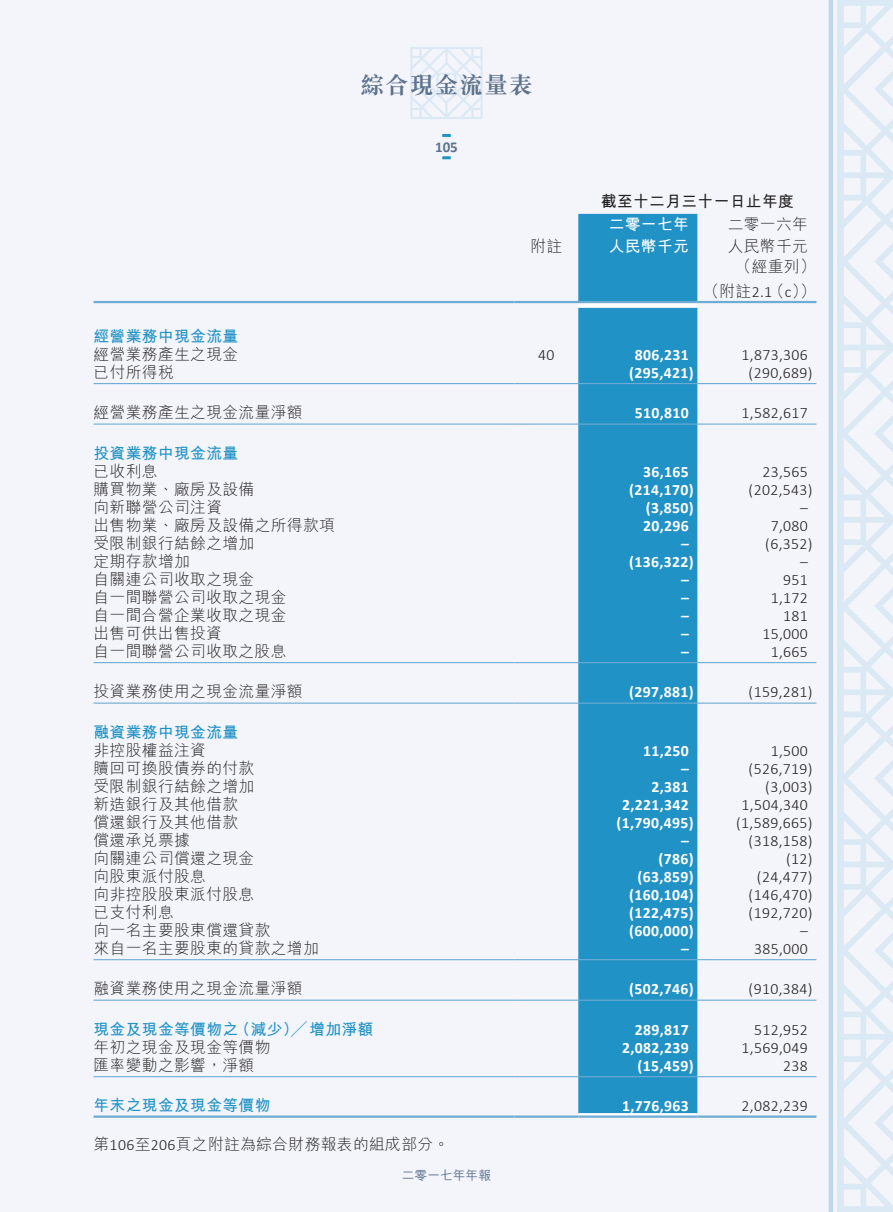
<style>
.page{position:relative;width:893px;height:1212px;background:#f3f5fb}
.page>*{position:absolute;margin:0;border:0;box-sizing:border-box;transform-origin:0 0}
.t1{font:700 24px "M Sung HK";letter-spacing:.035em;color:#5e728d}
.t2{font:300 15.75px/20.1px "M Hei HK";letter-spacing:.025em;color:#231f20;text-align:center}
.t3{font:300 15.75px "Calibri";letter-spacing:.02em;color:#231f20}
.t4{font:700 15.75px "Calibri";letter-spacing:.02em;color:#fff}
.t5{font:700 15.75px "M Hei HK";letter-spacing:.025em;color:#2092c5}
.t6{font:700 15.75px "M Hei HK";letter-spacing:.025em;color:#231f20}
.t7{font:700 15.75px "M Hei HK";letter-spacing:.025em;color:#fff}
.t8{font:700 15px "Calibri";color:#5e728d}
.t9{font:500 12.75px "M Hei HK";color:#5e728d}
.s1{font-family:"Calibri"}
.s2{font-weight:300}
</style>
<div class="page">
<hr style="left:829px;top:0;width:4px;height:1212px;background:#c0d7eb">
<svg style="left:842px;top:4px;width:51px;height:1204px"></svg>
<hr style="left:838px;top:0;width:55px;height:4px;background:#dae9f4">
<hr style="left:838px;top:1208px;width:55px;height:4px;background:#dae9f4">
<hr style="left:838px;top:0;width:4px;height:1212px;background:#dae9f4">
<svg style="left:410px;top:47px;width:73px;height:72px"></svg>
<svg style="left:442px;top:134px;width:9px;height:3px"></svg>
<svg style="left:442px;top:156px;width:9px;height:3px"></svg>
<div style="left:578px;top:214px;width:119px;height:87px;background:#2092c5"></div>
<div style="left:578px;top:303px;width:119px;height:812px;background:#2092c5"></div>
<hr style="left:94px;top:301px;width:420px;height:2px;background:#6facd4">
<hr style="left:514px;top:301px;width:64px;height:2px;background:#6facd4">
<hr style="left:578px;top:301px;width:119px;height:2px;background:#6facd4">
<hr style="left:697px;top:301px;width:119px;height:2px;background:#6facd4">
<hr style="left:94px;top:383px;width:420px;height:1px;background:#6facd4">
<hr style="left:514px;top:383px;width:64px;height:1px;background:#6facd4">
<hr style="left:578px;top:383px;width:119px;height:1px;background:#6facd4">
<hr style="left:697px;top:383px;width:119px;height:1px;background:#6facd4">
<hr style="left:94px;top:423px;width:420px;height:2px;background:#6facd4">
<hr style="left:514px;top:423px;width:64px;height:2px;background:#6facd4">
<hr style="left:578px;top:423px;width:119px;height:2px;background:#6facd4">
<hr style="left:697px;top:423px;width:119px;height:2px;background:#6facd4">
<hr style="left:94px;top:662px;width:420px;height:1px;background:#6facd4">
<hr style="left:514px;top:662px;width:64px;height:1px;background:#6facd4">
<hr style="left:578px;top:662px;width:119px;height:1px;background:#6facd4">
<hr style="left:697px;top:662px;width:119px;height:1px;background:#6facd4">
<hr style="left:94px;top:702px;width:420px;height:2px;background:#6facd4">
<hr style="left:514px;top:702px;width:64px;height:2px;background:#6facd4">
<hr style="left:578px;top:702px;width:119px;height:2px;background:#6facd4">
<hr style="left:697px;top:702px;width:119px;height:2px;background:#6facd4">
<hr style="left:94px;top:959px;width:420px;height:1px;background:#6facd4">
<hr style="left:514px;top:959px;width:64px;height:1px;background:#6facd4">
<hr style="left:578px;top:959px;width:119px;height:1px;background:#6facd4">
<hr style="left:697px;top:959px;width:119px;height:1px;background:#6facd4">
<hr style="left:94px;top:999px;width:420px;height:2px;background:#6facd4">
<hr style="left:514px;top:999px;width:64px;height:2px;background:#6facd4">
<hr style="left:578px;top:999px;width:119px;height:2px;background:#6facd4">
<hr style="left:697px;top:999px;width:119px;height:2px;background:#6facd4">
<hr style="left:94px;top:1076px;width:420px;height:1px;background:#6facd4">
<hr style="left:514px;top:1076px;width:64px;height:1px;background:#6facd4">
<hr style="left:578px;top:1076px;width:119px;height:1px;background:#6facd4">
<hr style="left:697px;top:1076px;width:119px;height:1px;background:#6facd4">
<hr style="left:94px;top:1115px;width:420px;height:3px;background:#6facd4">
<hr style="left:514px;top:1115px;width:64px;height:3px;background:#6facd4">
<hr style="left:578px;top:1115px;width:119px;height:3px;background:#6facd4">
<hr style="left:697px;top:1115px;width:119px;height:3px;background:#6facd4">
<h1 class="t1" style="left:360px;top:68px;width:174px">綜合現金流量表</h1>
<p class="t8" style="left:435px;top:136px;width:24px">105</p>
<p class="t6" style="left:601px;top:190px;width:194px">截至十二月三十一日止年度</p>
<p class="t7" style="left:609px;top:213px;width:82px">二零一七年</p>
<p class="t2" style="left:728px;top:213px;width:82px">二零一六年</p>
<p class="t2" style="left:530px;top:236px;width:33px">附註</p>
<p class="t7" style="left:609px;top:235px;width:82px">人民幣千元</p>
<p class="t2" style="left:728px;top:236px;width:90px">人民幣千元（經重列）</p>
<p class="t2" style="left:703px;top:280px;width:114px">（附註<span class="s1">2.1</span>（<span class="s1">c</span>））</p>
<p class="t5" style="left:94px;top:324px;width:146px">經營業務中現金流量</p>
<p class="t2" style="left:94px;top:343px;width:146px">經營業務產生之現金</p>
<p class="t3" style="left:538px;top:345px;width:18px">40</p>
<p class="t4" style="left:635px;top:345px;width:56px">806,231</p>
<p class="t3" style="left:741px;top:345px;width:68px">1,873,306</p>
<p class="t2" style="left:94px;top:361px;width:82px">已付所得稅</p>
<p class="t4" style="left:629px;top:363px;width:66px">(295,421)</p>
<p class="t3" style="left:749px;top:363px;width:66px">(290,689)</p>
<p class="t2" style="left:94px;top:402px;width:211px">經營業務產生之現金流量淨額</p>
<p class="t4" style="left:635px;top:403px;width:56px">510,810</p>
<p class="t3" style="left:741px;top:403px;width:68px">1,582,617</p>
<p class="t5" style="left:94px;top:441px;width:146px">投資業務中現金流量</p>
<p class="t2" style="left:94px;top:460px;width:66px">已收利息</p>
<p class="t4" style="left:643px;top:462px;width:47px">36,165</p>
<p class="t3" style="left:762px;top:462px;width:47px">23,565</p>
<p class="t2" style="left:94px;top:478px;width:162px">購買物業、廠房及設備</p>
<p class="t4" style="left:629px;top:480px;width:66px">(214,170)</p>
<p class="t3" style="left:749px;top:480px;width:66px">(202,543)</p>
<p class="t2" style="left:94px;top:496px;width:130px">向新聯營公司注資</p>
<p class="t4" style="left:646px;top:498px;width:49px">(3,850)</p>
<p class="t3" style="left:800px;top:498px;width:9px">–</p>
<p class="t2" style="left:94px;top:514px;width:243px">出售物業、廠房及設備之所得款項</p>
<p class="t4" style="left:643px;top:516px;width:47px">20,296</p>
<p class="t3" style="left:771px;top:516px;width:39px">7,080</p>
<p class="t2" style="left:94px;top:532px;width:162px">受限制銀行結餘之增加</p>
<p class="t4" style="left:681px;top:534px;width:9px">–</p>
<p class="t3" style="left:765px;top:534px;width:49px">(6,352)</p>
<p class="t2" style="left:94px;top:550px;width:98px">定期存款增加</p>
<p class="t4" style="left:629px;top:552px;width:66px">(136,322)</p>
<p class="t3" style="left:800px;top:552px;width:9px">–</p>
<p class="t2" style="left:94px;top:568px;width:162px">自關連公司收取之現金</p>
<p class="t4" style="left:681px;top:570px;width:9px">–</p>
<p class="t3" style="left:783px;top:570px;width:26px">951</p>
<p class="t2" style="left:94px;top:586px;width:194px">自一間聯營公司收取之現金</p>
<p class="t4" style="left:681px;top:588px;width:9px">–</p>
<p class="t3" style="left:771px;top:588px;width:39px">1,172</p>
<p class="t2" style="left:94px;top:604px;width:194px">自一間合營企業收取之現金</p>
<p class="t4" style="left:681px;top:606px;width:9px">–</p>
<p class="t3" style="left:783px;top:606px;width:26px">181</p>
<p class="t2" style="left:94px;top:622px;width:130px">出售可供出售投資</p>
<p class="t4" style="left:681px;top:624px;width:9px">–</p>
<p class="t3" style="left:762px;top:624px;width:47px">15,000</p>
<p class="t2" style="left:94px;top:640px;width:194px">自一間聯營公司收取之股息</p>
<p class="t4" style="left:681px;top:642px;width:9px">–</p>
<p class="t3" style="left:771px;top:642px;width:39px">1,665</p>
<p class="t2" style="left:94px;top:681px;width:211px">投資業務使用之現金流量淨額</p>
<p class="t4" style="left:629px;top:682px;width:66px">(297,881)</p>
<p class="t3" style="left:749px;top:682px;width:66px">(159,281)</p>
<p class="t5" style="left:94px;top:720px;width:146px">融資業務中現金流量</p>
<p class="t2" style="left:94px;top:739px;width:114px">非控股權益注資</p>
<p class="t4" style="left:643px;top:741px;width:47px">11,250</p>
<p class="t3" style="left:771px;top:741px;width:39px">1,500</p>
<p class="t2" style="left:94px;top:757px;width:162px">贖回可換股債券的付款</p>
<p class="t4" style="left:681px;top:759px;width:9px">–</p>
<p class="t3" style="left:749px;top:759px;width:66px">(526,719)</p>
<p class="t2" style="left:94px;top:775px;width:162px">受限制銀行結餘之增加</p>
<p class="t4" style="left:651px;top:777px;width:39px">2,381</p>
<p class="t3" style="left:765px;top:777px;width:49px">(3,003)</p>
<p class="t2" style="left:94px;top:793px;width:146px">新造銀行及其他借款</p>
<p class="t4" style="left:622px;top:795px;width:68px">2,221,342</p>
<p class="t3" style="left:741px;top:795px;width:68px">1,504,340</p>
<p class="t2" style="left:94px;top:811px;width:146px">償還銀行及其他借款</p>
<p class="t4" style="left:616px;top:813px;width:79px">(1,790,495)</p>
<p class="t3" style="left:736px;top:813px;width:78px">(1,589,665)</p>
<p class="t2" style="left:94px;top:829px;width:98px">償還承兌票據</p>
<p class="t4" style="left:681px;top:831px;width:9px">–</p>
<p class="t3" style="left:749px;top:831px;width:66px">(318,158)</p>
<p class="t2" style="left:94px;top:847px;width:162px">向關連公司償還之現金</p>
<p class="t4" style="left:659px;top:849px;width:37px">(786)</p>
<p class="t3" style="left:786px;top:849px;width:28px">(12)</p>
<p class="t2" style="left:94px;top:865px;width:114px">向股東派付股息</p>
<p class="t4" style="left:637px;top:867px;width:58px">(63,859)</p>
<p class="t3" style="left:757px;top:867px;width:57px">(24,477)</p>
<p class="t2" style="left:94px;top:883px;width:162px">向非控股股東派付股息</p>
<p class="t4" style="left:629px;top:885px;width:66px">(160,104)</p>
<p class="t3" style="left:749px;top:885px;width:66px">(146,470)</p>
<p class="t2" style="left:94px;top:901px;width:82px">已支付利息</p>
<p class="t4" style="left:629px;top:903px;width:66px">(122,475)</p>
<p class="t3" style="left:749px;top:903px;width:66px">(192,720)</p>
<p class="t2" style="left:94px;top:919px;width:178px">向一名主要股東償還貸款</p>
<p class="t4" style="left:629px;top:921px;width:66px">(600,000)</p>
<p class="t3" style="left:800px;top:921px;width:9px">–</p>
<p class="t2" style="left:94px;top:937px;width:227px">來自一名主要股東的貸款之增加</p>
<p class="t4" style="left:681px;top:939px;width:9px">–</p>
<p class="t3" style="left:754px;top:939px;width:55px">385,000</p>
<p class="t2" style="left:94px;top:978px;width:211px">融資業務使用之現金流量淨額</p>
<p class="t4" style="left:629px;top:979px;width:66px">(502,746)</p>
<p class="t3" style="left:749px;top:979px;width:66px">(910,384)</p>
<p class="t5" style="left:94px;top:1017px;width:281px">現金及現金等價物之（減少）<span class="s2">╱</span>增加淨額</p>
<p class="t4" style="left:635px;top:1020px;width:56px">289,817</p>
<p class="t3" style="left:754px;top:1020px;width:55px">512,952</p>
<p class="t2" style="left:94px;top:1036px;width:178px">年初之現金及現金等價物</p>
<p class="t4" style="left:622px;top:1038px;width:68px">2,082,239</p>
<p class="t3" style="left:741px;top:1038px;width:68px">1,569,049</p>
<p class="t2" style="left:94px;top:1054px;width:162px">匯率變動之影響，淨額</p>
<p class="t4" style="left:637px;top:1056px;width:58px">(15,459)</p>
<p class="t3" style="left:783px;top:1056px;width:26px">238</p>
<p class="t5" style="left:94px;top:1094px;width:178px">年末之現金及現金等價物</p>
<p class="t4" style="left:622px;top:1096px;width:68px">1,776,963</p>
<p class="t3" style="left:741px;top:1096px;width:68px">2,082,239</p>
<p class="t2" style="left:94px;top:1133px;width:357px">第<span class="s1">106</span>至<span class="s1">206</span>頁之附註為綜合財務報表的組成部分。</p>
<p class="t9" style="left:402px;top:1166px;width:91px">二零一七年年報</p>
</div>
